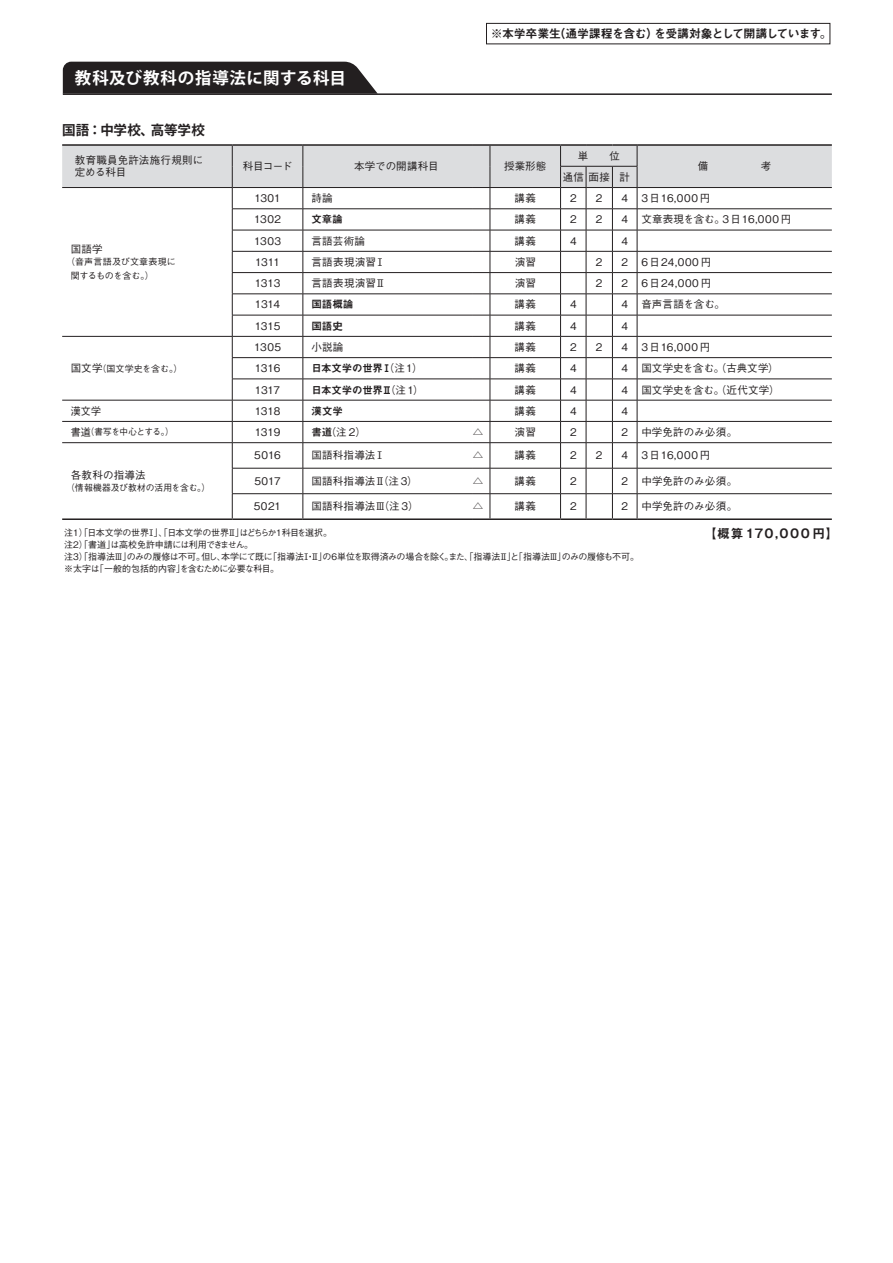
<style>
.page{position:relative;width:893px;height:1263px;background:#fff}
.page>*{position:absolute;margin:0;border:0;box-sizing:border-box;transform-origin:0 0}
.t1{font:700 16.5px "Koz Go Pr 6 N";letter-spacing:.03em;color:#fff}
.t2{font:700 13.5px "Koz Go Pr 6 N";letter-spacing:.005em;color:#231f20}
.t3{font:12px "Midashi Go Pro MB31";letter-spacing:-.04em;color:#231f20}
.t4{font:700 12px "Gothic MB101 Pro De";letter-spacing:.12em;color:#231f20}
.t5{font:500 10.5px/12px "Gothic BBB Pr 6 N";letter-spacing:.02em;color:#231f20}
.t6{font:10.5px "Midashi Go Pro MB31";letter-spacing:-.015em;color:#231f20}
.t7{font:500 10.5px "Gothic BBB Pr 6 N";letter-spacing:-.005em;color:#231f20}
.t8{font:500 10.5px "Gothic BBB Pr 6 N";letter-spacing:.02em;color:#231f20;scale:.95 1}
.t9{font:500 9px/12px "Gothic BBB Pr 6 N";letter-spacing:-.03em;color:#231f20}
.t10{font:500 9px/13.5px "Gothic BBB Pr 6 N";color:#231f20}
.t11{font:500 9px "Gothic BBB Pr 6 N";letter-spacing:.01em;color:#231f20}
.t12{font:500 9px "Gothic BBB Pr 6 N";letter-spacing:-.03em;color:#231f20;scale:.95 1}
.s1{font-size:10.5px}
.s2{font-family:"Gothic BBB Pr 6 N";font-weight:500}
.s3{font-family:"Midashi Go Pro MB31";font-weight:400}
</style>
<div class="page">
<div style="left:486px;top:23px;width:344px;height:21px;border:1px solid #231f20"></div>
<div style="left:63px;top:62px;width:314px;height:31px;background:#231f20"></div>
<hr style="left:63px;top:93px;width:769px;height:2px;background:#231f20">
<svg style="left:62px;top:144px;width:770px;height:376px"></svg>
<p class="t3" style="left:491px;top:24px;width:342px">※本学卒業生（通学課程を含む）を受講対象として開講しています。</p>
<h1 class="t1" style="left:75px;top:69px;width:273px">教科及び教科の指導法に関する科目</h1>
<p class="t2" style="left:62px;top:123px;width:144px">国語：中学校、高等学校</p>
<p class="t5" style="left:75px;top:154px;width:130px">教育職員免許法施行規則に定める科目</p>
<p class="t5" style="left:243px;top:160px;width:51px">科目コード</p>
<p class="t5" style="left:354px;top:160px;width:86px">本学での開講科目</p>
<p class="t5" style="left:504px;top:160px;width:44px">授業形態</p>
<p class="t5" style="left:563px;top:144px;width:69px;line-height:21.1px;text-align:center">単　　位<br>通信面接 計</p>
<p class="t5" style="left:71px;top:243px;width:34px">国語学</p>
<p class="t10" style="left:71px;top:255px;width:107px;text-indent:-4px">（音声言語及び文章表現に関するものを含む。）</p>
<p class="t10" style="left:71px;top:361px;width:113px"><span class="s1">国文学</span>（国文学史を含む。）</p>
<p class="t5" style="left:254px;top:192px;width:28px">1301</p>
<p class="t5" style="left:311px;top:192px;width:23px">詩論</p>
<p class="t5" style="left:515px;top:192px;width:23px">講義</p>
<p class="t5" style="left:570px;top:192px;width:8px">2</p>
<p class="t5" style="left:596px;top:192px;width:8px">2</p>
<p class="t5" style="left:621px;top:192px;width:8px">4</p>
<p class="t5" style="left:641px;top:192px;width:70px">3日16,000 円</p>
<p class="t5" style="left:254px;top:213px;width:28px">1302</p>
<p class="t6" style="left:311px;top:211px;width:33px">文章論</p>
<p class="t5" style="left:515px;top:213px;width:23px">講義</p>
<p class="t5" style="left:570px;top:213px;width:8px">2</p>
<p class="t5" style="left:596px;top:213px;width:8px">2</p>
<p class="t5" style="left:621px;top:213px;width:8px">4</p>
<p class="t5" style="left:641px;top:213px;width:151px">文章表現を含む。3日16,000 円</p>
<p class="t5" style="left:254px;top:234px;width:28px">1303</p>
<p class="t5" style="left:311px;top:234px;width:55px">言語芸術論</p>
<p class="t5" style="left:515px;top:234px;width:23px">講義</p>
<p class="t5" style="left:570px;top:234px;width:8px">4</p>
<p class="t5" style="left:621px;top:234px;width:8px">4</p>
<p class="t5" style="left:255px;top:255px;width:26px">1311</p>
<p class="t5" style="left:311px;top:255px;width:75px">言語表現演習Ⅰ</p>
<p class="t5" style="left:515px;top:255px;width:23px">演習</p>
<p class="t5" style="left:596px;top:255px;width:8px">2</p>
<p class="t5" style="left:621px;top:255px;width:8px">2</p>
<p class="t5" style="left:641px;top:255px;width:71px">6日24,000 円</p>
<p class="t5" style="left:255px;top:277px;width:27px">1313</p>
<p class="t5" style="left:311px;top:277px;width:76px">言語表現演習Ⅱ</p>
<p class="t5" style="left:515px;top:277px;width:23px">演習</p>
<p class="t5" style="left:596px;top:277px;width:8px">2</p>
<p class="t5" style="left:621px;top:277px;width:8px">2</p>
<p class="t5" style="left:641px;top:277px;width:71px">6日24,000 円</p>
<p class="t5" style="left:255px;top:298px;width:27px">1314</p>
<p class="t6" style="left:311px;top:296px;width:44px">国語概論</p>
<p class="t5" style="left:515px;top:298px;width:23px">講義</p>
<p class="t5" style="left:570px;top:298px;width:8px">4</p>
<p class="t5" style="left:621px;top:298px;width:8px">4</p>
<p class="t7" style="left:641px;top:296px;width:85px">音声言語を含む。</p>
<p class="t5" style="left:255px;top:319px;width:27px">1315</p>
<p class="t6" style="left:311px;top:317px;width:33px">国語史</p>
<p class="t5" style="left:515px;top:319px;width:23px">講義</p>
<p class="t5" style="left:570px;top:319px;width:8px">4</p>
<p class="t5" style="left:621px;top:319px;width:8px">4</p>
<p class="t5" style="left:254px;top:340px;width:28px">1305</p>
<p class="t5" style="left:311px;top:340px;width:34px">小説論</p>
<p class="t5" style="left:515px;top:340px;width:23px">講義</p>
<p class="t5" style="left:570px;top:340px;width:8px">2</p>
<p class="t5" style="left:596px;top:340px;width:8px">2</p>
<p class="t5" style="left:621px;top:340px;width:8px">4</p>
<p class="t5" style="left:641px;top:340px;width:70px">3日16,000 円</p>
<p class="t5" style="left:255px;top:362px;width:27px">1316</p>
<p class="t6" style="left:311px;top:360px;width:113px">日本文学の世界Ⅰ<span class="s2">（注 1）</span></p>
<p class="t5" style="left:515px;top:362px;width:23px">講義</p>
<p class="t5" style="left:570px;top:362px;width:8px">4</p>
<p class="t5" style="left:621px;top:362px;width:8px">4</p>
<p class="t7" style="left:641px;top:360px;width:139px">国文学史を含む。（古典文学）</p>
<p class="t5" style="left:255px;top:383px;width:27px">1317</p>
<p class="t6" style="left:311px;top:381px;width:114px">日本文学の世界Ⅱ<span class="s2">（注 1）</span></p>
<p class="t5" style="left:515px;top:383px;width:23px">講義</p>
<p class="t5" style="left:570px;top:383px;width:8px">4</p>
<p class="t5" style="left:621px;top:383px;width:8px">4</p>
<p class="t5" style="left:641px;top:383px;width:140px">国文学史を含む。（近代文学）</p>
<p class="t8" style="left:71px;top:402px;width:34px">漢文学</p>
<p class="t5" style="left:255px;top:404px;width:27px">1318</p>
<p class="t6" style="left:311px;top:402px;width:33px">漢文学</p>
<p class="t5" style="left:515px;top:404px;width:23px">講義</p>
<p class="t5" style="left:570px;top:404px;width:8px">4</p>
<p class="t5" style="left:621px;top:404px;width:8px">4</p>
<p class="t12" style="left:71px;top:425px;width:110px"><span class="s1">書道</span>（書写を中心とする。）</p>
<p class="t5" style="left:255px;top:425px;width:27px">1319</p>
<p class="t5" style="left:311px;top:425px;width:56px"><span class="s3">書道</span>（注 2）</p>
<p class="t5" style="left:473px;top:425px;width:12px">△</p>
<p class="t5" style="left:515px;top:425px;width:23px">演習</p>
<p class="t5" style="left:570px;top:425px;width:8px">2</p>
<p class="t5" style="left:621px;top:425px;width:8px">2</p>
<p class="t5" style="left:641px;top:425px;width:97px">中学免許のみ必須。</p>
<p class="t5" style="left:71px;top:468px;width:76px">各教科の指導法</p>
<p class="t11" style="left:66px;top:480px;width:145px">（情報機器及び教材の活用を含む。）</p>
<p class="t5" style="left:254px;top:449px;width:28px">5016</p>
<p class="t5" style="left:311px;top:449px;width:75px">国語科指導法Ⅰ</p>
<p class="t5" style="left:473px;top:449px;width:12px">△</p>
<p class="t5" style="left:515px;top:449px;width:23px">講義</p>
<p class="t5" style="left:570px;top:449px;width:8px">2</p>
<p class="t5" style="left:596px;top:449px;width:8px">2</p>
<p class="t5" style="left:621px;top:449px;width:8px">4</p>
<p class="t5" style="left:641px;top:449px;width:70px">3日16,000 円</p>
<p class="t5" style="left:254px;top:474px;width:28px">5017</p>
<p class="t5" style="left:311px;top:474px;width:108px">国語科指導法Ⅱ（注3）</p>
<p class="t5" style="left:473px;top:474px;width:12px">△</p>
<p class="t5" style="left:515px;top:474px;width:23px">講義</p>
<p class="t5" style="left:570px;top:474px;width:8px">2</p>
<p class="t5" style="left:621px;top:474px;width:8px">2</p>
<p class="t5" style="left:641px;top:474px;width:97px">中学免許のみ必須。</p>
<p class="t5" style="left:254px;top:500px;width:29px">5021</p>
<p class="t5" style="left:311px;top:500px;width:109px">国語科指導法Ⅲ（注3）</p>
<p class="t5" style="left:473px;top:500px;width:12px">△</p>
<p class="t5" style="left:515px;top:500px;width:23px">講義</p>
<p class="t5" style="left:570px;top:500px;width:8px">2</p>
<p class="t5" style="left:621px;top:500px;width:8px">2</p>
<p class="t5" style="left:641px;top:500px;width:97px">中学免許のみ必須。</p>
<p class="t9" style="left:64px;top:526px;width:576px">注1）「日本文学の世界Ⅰ」、「日本文学の世界Ⅱ」はどちらか1科目を選択。　<br>注2）「書道」は高校免許申請には利用できません。<br>注3）「指導法Ⅲ」のみの履修は不可。但し、本学にて既に「指導法Ⅰ・Ⅱ」の６単位を取得済みの場合を除く。また、「指導法Ⅱ」と「指導法Ⅲ」のみの履修も不可。※太字は「一般的包括的内容」を含むために必要な科目。</p>
<p class="t4" style="left:704px;top:523px;width:135px">【概算170,000 円】</p>
</div>
